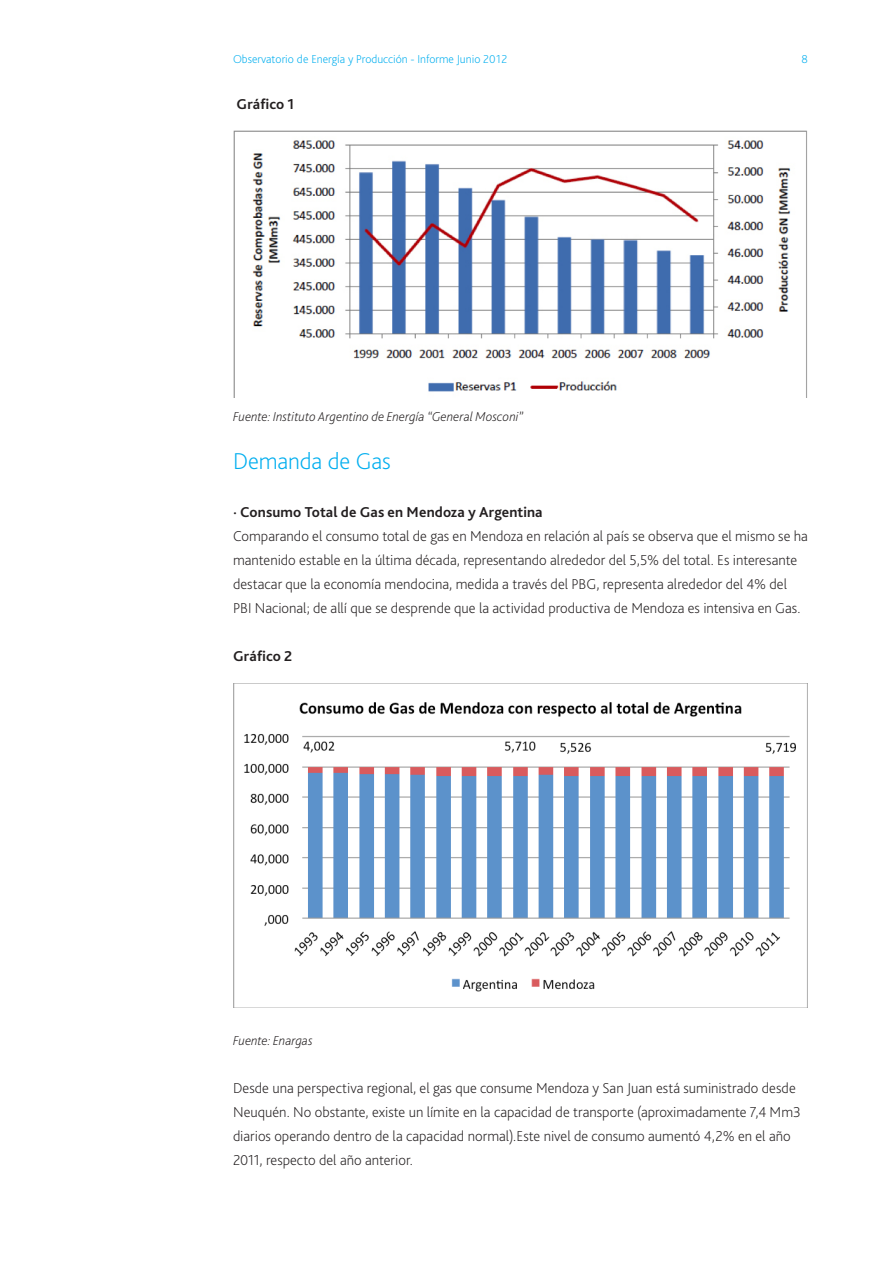
<style>
.page{position:relative;width:893px;height:1263px;background:#fff}
.page>*{position:absolute;margin:0;border:0;box-sizing:border-box;transform-origin:0 0}
.t1{font:200 24px "Bliss Pro";letter-spacing:-.005em;color:#00aeef}
.t2{font:200 15px/24px "Bliss Pro";color:#231f20}
.t3{font:700 15px "Bliss Pro";letter-spacing:.01em;color:#231f20}
.t4{font:italic 200 13.5px "Bliss Pro";letter-spacing:.005em;color:#231f20}
.t5{font:200 12px "Bliss Pro";color:#00aeef}
</style>
<div class="page">
<img style="left:233px;top:131px;width:574px;height:266px">
<img style="left:233px;top:684px;width:575px;height:324px">
<p class="t5" style="left:233px;top:51px;width:276px">Observatorio de Energía y Producción - Informe Junio 2012</p>
<p class="t5" style="left:801px;top:51px;width:8px">8</p>
<p class="t3" style="left:236px;top:95px;width:59px">Gráfico 1</p>
<p class="t4" style="left:233px;top:408px;width:292px">Fuente: Instituto Argentino de Energía “General Mosconi”</p>
<p class="t1" style="left:233px;top:446px;width:159px">Demanda de Gas</p>
<p class="t3" style="left:233px;top:503px;width:311px">· Consumo Total de Gas en Mendoza y Argentina</p>
<p class="t2" style="left:233px;top:524px;width:576px">Comparando el consumo total de gas en Mendoza en relación al país se observa que el mismo se ha mantenido estable en la última década, representando alrededor del 5,5% del total. Es interesante destacar que la economía mendocina, medida a través del PBG, representa alrededor del 4% del PBI Nacional; de allí que se desprende que la actividad productiva de Mendoza es intensiva en Gas.</p>
<p class="t3" style="left:233px;top:647px;width:61px">Gráfico 2</p>
<p class="t4" style="left:233px;top:1032px;width:81px">Fuente: Enargas</p>
<p class="t2" style="left:233px;top:1076px;width:569px">Desde una perspectiva regional, el gas que consume Mendoza y San Juan está suministrado desde Neuquén. No obstante, existe un límite en la capacidad de transporte (aproximadamente 7,4 Mm3 diarios operando dentro de la capacidad normal).Este nivel de consumo aumentó 4,2% en el año 2011, respecto del año anterior.</p>
</div>
